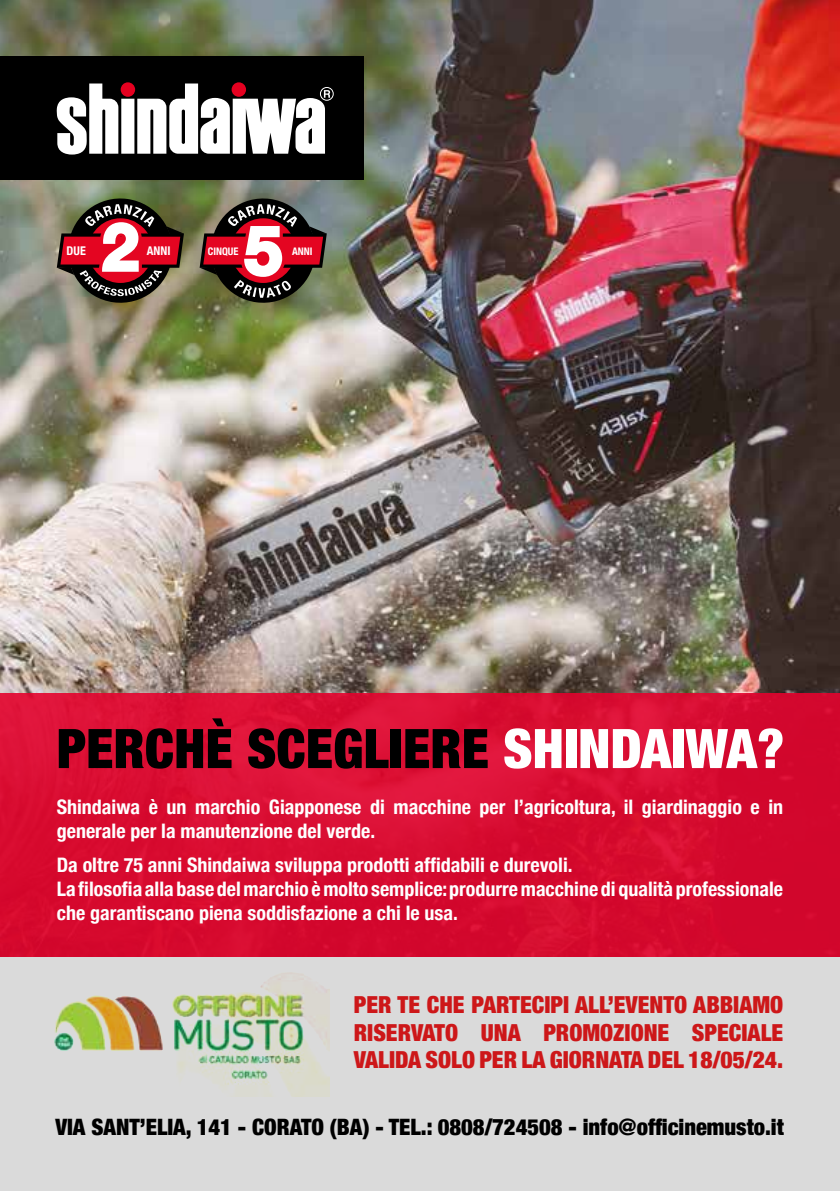
<style>
.page{position:relative;width:840px;height:1191px;background:#fff}
.page>*{position:absolute;margin:0;border:0;box-sizing:border-box;transform-origin:0 0}
.t1{font:900 condensed 54.6px "Helvetica Neue";color:#000}
.t2{font:900 condensed 23.4px/27.6px "Helvetica Neue";color:#cd1719;text-align:justify}
.t3{font:900 condensed 22.6px "Helvetica Neue";color:#000}
.t4{font:700 condensed 20px/24px "Helvetica Neue";color:#fff}
.t5{font:700 condensed 12px "Helvetica Neue";color:#fff}
.t6{font:700 condensed 10.4px "Helvetica Neue";color:#fff}
.s1{color:#fff}
</style>
<div class="page">
<div style="left:0;top:956px;width:839px;height:235px;background:#dadada"></div>
<img style="left:0;top:0;width:839px;height:693px">
<div style="left:0;top:693px;width:839px;height:263px;background:#d70b30"></div>
<div style="left:0;top:57px;width:363px;height:123px;background:#000"></div>
<div style="left:121px;top:99px;width:13px;height:55px;background:#fff"></div>
<div style="left:121px;top:82px;width:14px;height:15px;background:#e50020;border-radius:50%"></div>
<svg style="left:57px;top:83px;width:61px;height:72px"></svg>
<div style="left:320px;top:87px;width:13px;height:13px;border:1px solid #fff;border-radius:50%"></div>
<svg style="left:137px;top:83px;width:193px;height:71px"></svg>
<svg style="left:199px;top:198px;width:128px;height:105px;background:#804c49"></svg>
<svg style="left:57px;top:198px;width:127px;height:105px;background:#874e4b"></svg>
<img style="left:54px;top:972px;width:275px;height:124px">
<p class="t5" style="left:67px;top:241px;width:21px">DUE</p>
<p class="t5" style="left:147px;top:241px;width:25px">ANNI</p>
<p class="t6" style="left:208px;top:243px;width:32px">CINQUE</p>
<p class="t6" style="left:292px;top:242px;width:22px">ANNI</p>
<h1 class="t1" style="left:57px;top:703px;width:728px">PERCHÈ SCEGLIERE <span class="s1">SHINDAIWA?</span></h1>
<p class="t4" style="left:57px;top:793px;width:727px">Shindaiwa è un marchio Giapponese di macchine per l’agricoltura, il giardinaggio e in generale per la manutenzione del verde.</p>
<p class="t4" style="left:57px;top:851px;width:727px">Da oltre 75 anni Shindaiwa sviluppa prodotti affidabili e durevoli.<br>La filosofia alla base del marchio è molto semplice: produrre macchine di qualità professionale che garantiscano piena soddisfazione a chi le usa.</p>
<p class="t2" style="left:353px;top:989px;width:430px">PER TE CHE PARTECIPI ALL’EVENTO ABBIAMO RISERVATO UNA PROMOZIONE SPECIALE VALIDA SOLO PER LA GIORNATA DEL 18/05/24.</p>
<p class="t3" style="left:55px;top:1108px;width:729px">VIA SANT’ELIA, 141 - CORATO (BA) - TEL.: 0808/724508 - info@officinemusto.it</p>
</div>
